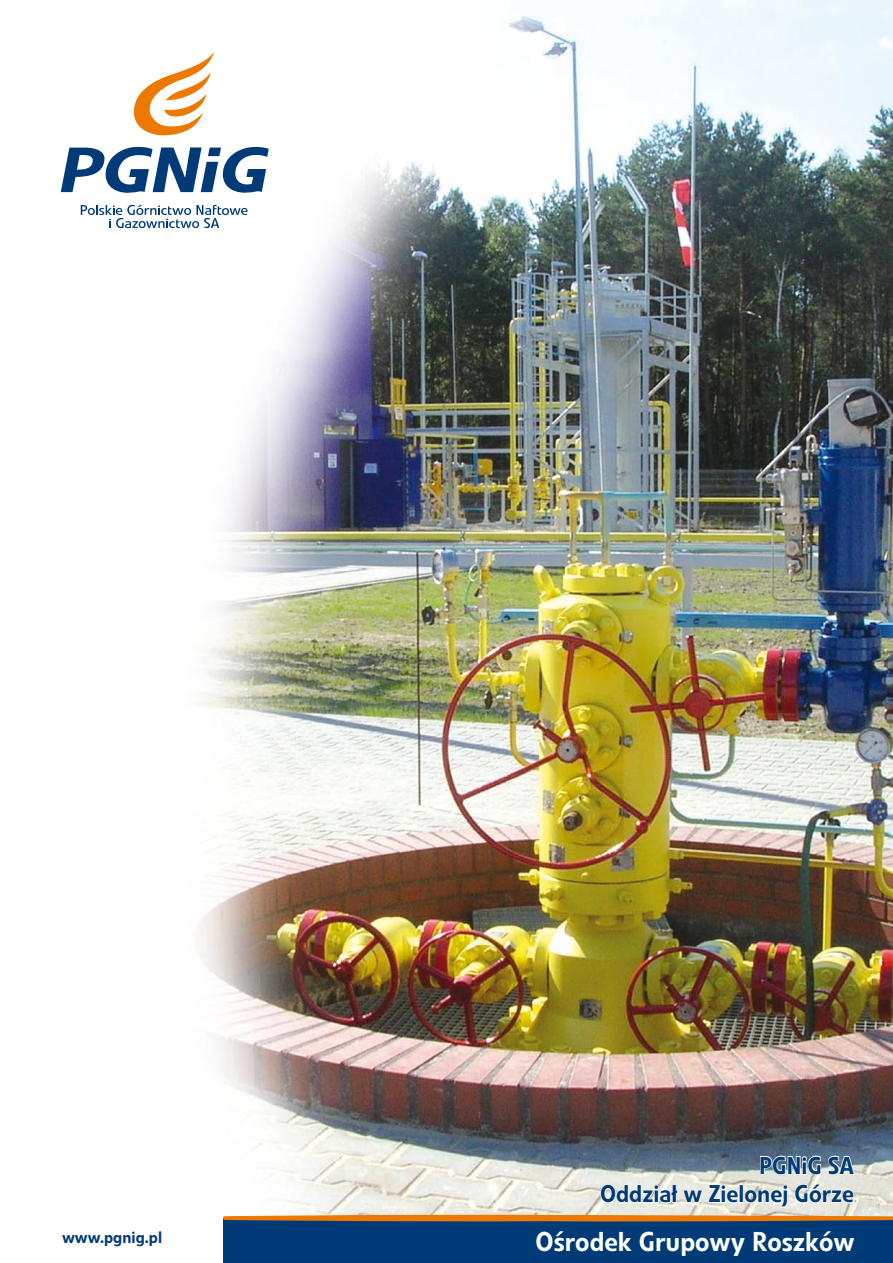
<style>
.page{position:relative;width:893px;height:1263px;background:#fff}
.page>*{position:absolute;margin:0;border:0;box-sizing:border-box;transform-origin:0 0}
.t1{font:500 27px "Linotype Veto Pl";color:#fff}
.t2{font:500 24px/28.8px "Linotype Veto Pl";color:#003b77;text-align:right}
.t3{font:500 16.5px "Linotype Veto Pl";color:#003b77}
</style>
<div class="page">
<img style="left:60px;top:0;width:833px;height:1263px">
<div style="left:224px;top:1218px;width:669px;height:45px;background:#003b77"></div>
<svg style="left:224px;top:1214px;width:669px;height:8px;background:#cf8436"></svg>
<svg style="left:759px;top:1153px;width:96px;height:23px"></svg>
<svg style="left:599px;top:1183px;width:256px;height:25px"></svg>
<svg style="left:130px;top:51px;width:85px;height:87px"></svg>
<svg style="left:61px;top:146px;width:208px;height:48px"></svg>
<svg style="left:81px;top:204px;width:167px;height:24px"></svg>
<p class="t3" style="left:62px;top:1227px;width:102px">www.pgnig.pl</p>
<p class="t2" style="left:600px;top:1151px;width:256px">PGNiG SA<br>Oddział w Zielonej Górze</p>
<p class="t1" style="left:536px;top:1226px;width:321px">Ośrodek Grupowy Roszków</p>
</div>
